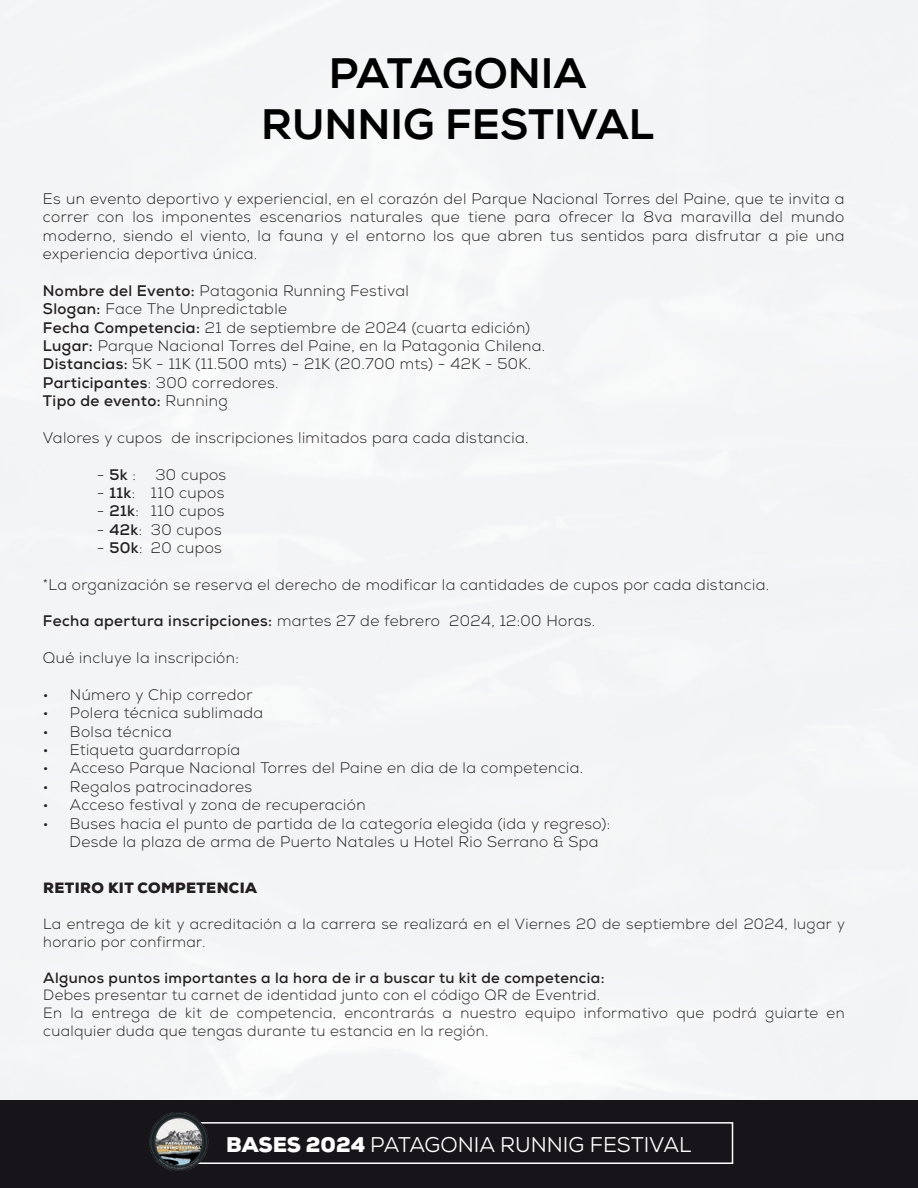
<style>
.page{position:relative;width:918px;height:1188px;background:#fff}
.page>*{position:absolute;margin:0;border:0;box-sizing:border-box;transform-origin:0 0}
.t1{font:800 42.45px/51px "Nexa";color:#000001;text-align:center}
.t2{font:21.3px "Nexa";color:#fff}
.t3{font:300 15.3px/18.3px "Nexa";letter-spacing:.025em;color:#231f20}
.t4{font:300 14.85px/17.9px "Nexa";letter-spacing:.025em;color:#231f20}
.t5{font:700 14.85px "Nexa";letter-spacing:.025em;color:#231f20}
.t6{font:900 14.85px "Nexa";letter-spacing:.025em;color:#231f20}
.s1{font-weight:700}
.s2{font-weight:900}
</style>
<div class="page">
<div style="left:0;top:1100px;width:918px;height:88px;background:#18151a"></div>
<div style="left:186px;top:1122px;width:547px;height:42px;border:2px solid #fff"></div>
<img style="left:149px;top:1112px;width:61px;height:58px">
<h1 class="t1" style="left:261px;top:49px;width:394px">PATAGONIA<br>RUNNIG FESTIVAL</h1>
<p class="t3" style="left:43px;top:190px;width:803px;text-align:justify">Es un evento deportivo y experiencial, en el corazón del Parque Nacional Torres del Paine, que te invita a correr con los imponentes escenarios naturales que tiene para ofrecer la 8va maravilla del mundo moderno, siendo el viento, la fauna y el entorno los que abren tus sentidos para disfrutar a pie una experiencia deportiva única.</p>
<p class="t3" style="left:43px;top:282px;width:504px"><span class="s1">Nombre del Evento:</span> Patagonia Running Festival<br><span class="s1">Slogan:</span> Face The Unpredictable<br><span class="s1">Fecha Competencia:</span> 21 de septiembre de 2024 (cuarta edición)<br><span class="s1">Lugar:</span> Parque Nacional Torres del Paine, en la Patagonia Chilena.<br><span class="s1">Distancias:</span> 5K - 11K (11.500 mts) - 21K (20.700 mts) - 42K - 50K.<br><span class="s1">Participantes</span>: 300 corredores.<br><span class="s1">Tipo de evento:</span> Running</p>
<p class="t3" style="left:43px;top:429px;width:487px">Valores y cupos de inscripciones limitados para cada distancia.</p>
<p class="t3" style="left:97px;top:466px;width:40px">- <span class="s1">5k</span> :</p>
<p class="t3" style="left:155px;top:466px;width:72px">30 cupos</p>
<p class="t3" style="left:97px;top:484px;width:129px">- <span class="s1">11k</span>: 110 cupos</p>
<p class="t3" style="left:97px;top:502px;width:129px">- <span class="s1">21k</span>: 110 cupos</p>
<p class="t3" style="left:97px;top:521px;width:126px">- <span class="s1">42k</span>: 30 cupos</p>
<p class="t3" style="left:97px;top:539px;width:126px">- <span class="s1">50k</span>: 20 cupos</p>
<p class="t3" style="left:43px;top:576px;width:728px">*La organización se reserva el derecho de modificar la cantidades de cupos por cada distancia.</p>
<p class="t3" style="left:43px;top:612px;width:554px"><span class="s1">Fecha apertura inscripciones:</span> martes 27 de febrero 2024, 12:00 Horas.</p>
<p class="t3" style="left:43px;top:649px;width:197px">Qué incluye la inscripción:</p>
<p class="t3" style="left:43px;top:686px;width:211px">• Número y Chip corredor</p>
<p class="t3" style="left:43px;top:704px;width:222px">• Polera técnica sublimada</p>
<p class="t3" style="left:43px;top:723px;width:130px">• Bolsa técnica</p>
<p class="t3" style="left:43px;top:741px;width:199px">• Etiqueta guardarropía</p>
<p class="t3" style="left:43px;top:759px;width:542px">• Acceso Parque Nacional Torres del Paine en dia de la competencia.</p>
<p class="t3" style="left:43px;top:778px;width:211px">• Regalos patrocinadores</p>
<p class="t3" style="left:43px;top:796px;width:324px">• Acceso festival y zona de recuperación</p>
<p class="t3" style="left:70px;top:815px;width:542px;text-indent:-27px">• Buses hacia el punto de partida de la categoría elegida (ida y regreso):<br>Desde la plaza de arma de Puerto Natales u Hotel Rio Serrano &amp; Spa</p>
<p class="t6" style="left:43px;top:879px;width:215px">RETIRO KIT COMPETENCIA</p>
<p class="t4" style="left:43px;top:915px;width:803px">La entrega de kit y acreditación a la carrera se realizará en el Viernes 20 de septiembre del 2024, lugar y horario por confirmar.</p>
<p class="t5" style="left:43px;top:968px;width:563px">Algunos puntos importantes a la hora de ir a buscar tu kit de competencia:</p>
<p class="t4" style="left:43px;top:987px;width:803px">Debes presentar tu carnet de identidad junto con el código QR de Eventrid.<br>En la entrega de kit de competencia, encontrarás a nuestro equipo informativo que podrá guiarte en cualquier duda que tengas durante tu estancia en la región.</p>
<h2 class="t2" style="left:226px;top:1131px;width:467px"><span class="s2">BASES 2024</span> PATAGONIA RUNNIG FESTIVAL</h2>
</div>
